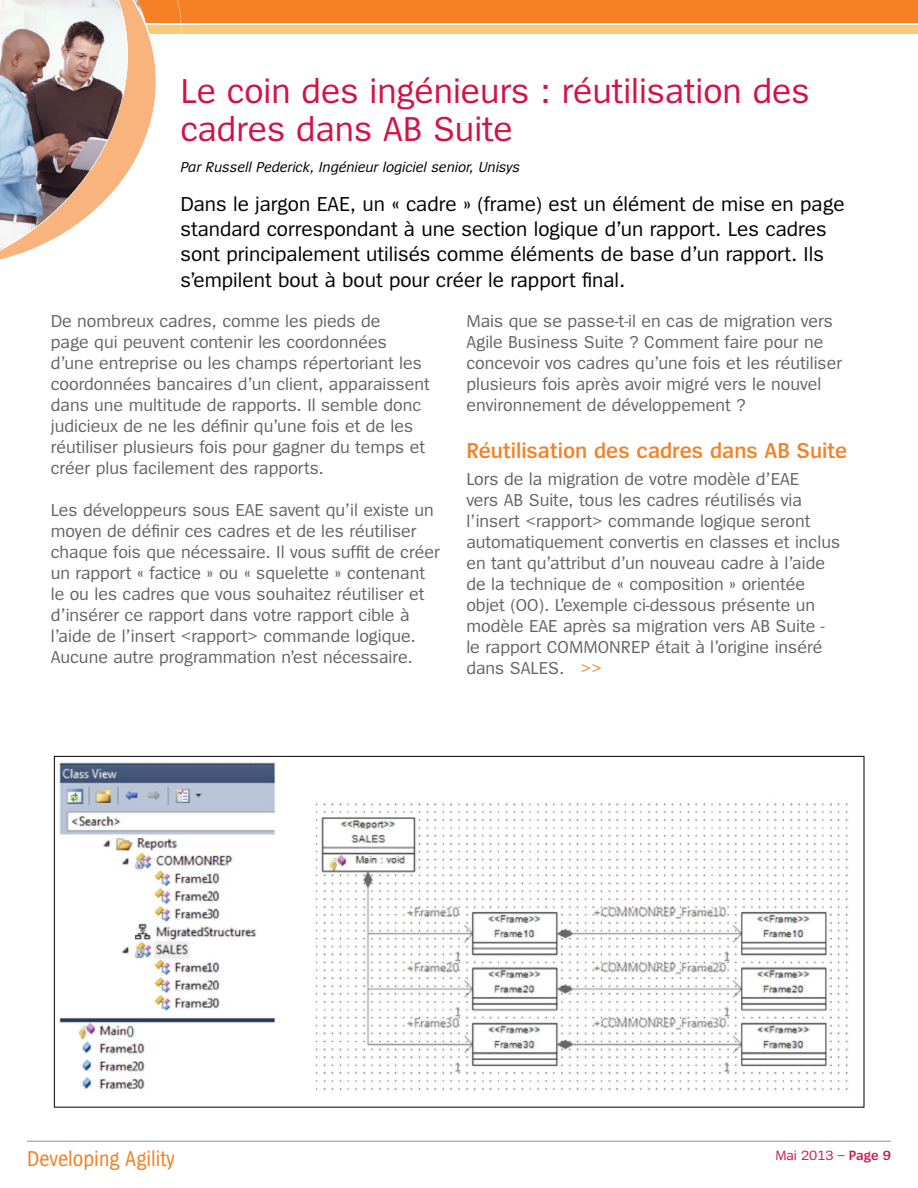
<style>
.page{position:relative;width:918px;height:1188px;background:#fff}
.page>*{position:absolute;margin:0;border:0;box-sizing:border-box;transform-origin:0 0}
.t1{font:36px/37.5px "Spiegel";color:#d31245}
.t2{font:600 22.5px "Spiegel";color:#f58025}
.t3{font:22.5px "Spiegel Cd";color:#f58025}
.t4{font:21px/25.2px "Spiegel";color:#000}
.t5{font:18px/21px "Spiegel";color:#636466}
.t6{font:italic 15px "Spiegel";color:#000}
.t7{font:13.95px "Spiegel";color:#d31245}
.s1{color:#f58025}
.s2{font-weight:600}
</style>
<div class="page">
<div style="left:0;top:0;width:918px;height:22px;background:#f58025"></div>
<div style="left:0;top:25px;width:918px;height:9px;background:#fcc879"></div>
<svg style="left:0;top:0;width:158px;height:260px"></svg>
<hr style="left:27px;top:1141px;width:864px;height:1px;background:#939598">
<img style="left:59px;top:762px;width:789px;height:331px">
<h1 class="t1" style="left:180px;top:74px;width:631px">Le coin des ingénieurs : réutilisation des cadres dans AB Suite</h1>
<p class="t6" style="left:180px;top:160px;width:341px">Par Russell Pederick, Ingénieur logiciel senior, Unisys</p>
<p class="t4" style="left:180px;top:192px;width:666px">Dans le jargon EAE, un « cadre » (frame) est un élément de mise en page standard correspondant à une section logique d’un rapport. Les cadres sont principalement utilisés comme éléments de base d’un rapport. Ils s’empilent bout à bout pour créer le rapport final.</p>
<p class="t5" style="left:51px;top:311px;width:381px">De nombreux cadres, comme les pieds de<br>page qui peuvent contenir les coordonnées d’une entreprise ou les champs répertoriant les coordonnées bancaires d’un client, apparaissent dans une multitude de rapports. Il semble donc judicieux de ne les définir qu’une fois et de les réutiliser plusieurs fois pour gagner du temps et créer plus facilement des rapports.</p>
<p class="t5" style="left:51px;top:500px;width:391px">Les développeurs sous EAE savent qu’il existe un moyen de définir ces cadres et de les réutiliser chaque fois que nécessaire. Il vous suffit de créer un rapport « factice » ou « squelette » contenant le ou les cadres que vous souhaitez réutiliser et d’insérer ce rapport dans votre rapport cible à l’aide de l’insert &lt;rapport&gt; commande logique.<br>Aucune autre programmation n’est nécessaire.</p>
<p class="t5" style="left:466px;top:311px;width:377px">Mais que se passe-t-il en cas de migration vers Agile Business Suite ? Comment faire pour ne concevoir vos cadres qu’une fois et les réutiliser plusieurs fois après avoir migré vers le nouvel environnement de développement ?</p>
<p class="t2" style="left:466px;top:439px;width:383px">Réutilisation des cadres dans AB Suite</p>
<p class="t5" style="left:466px;top:469px;width:375px">Lors de la migration de votre modèle d’EAE<br>vers AB Suite, tous les cadres réutilisés via l’insert &lt;rapport&gt; commande logique seront automatiquement convertis en classes et inclus en tant qu’attribut d’un nouveau cadre à l’aide de la technique de « composition » orientée objet (OO). L’exemple ci-dessous présente un modèle EAE après sa migration vers AB Suite - le rapport COMMONREP était à l’origine inséré dans SALES. <span class="s1">&gt;&gt;</span></p>
<p class="t3" style="left:27px;top:1148px;width:149px">Developing Agility</p>
<p class="t7" style="left:775px;top:1148px;width:117px">Mai 2013 – <span class="s2">Page 9</span></p>
</div>
